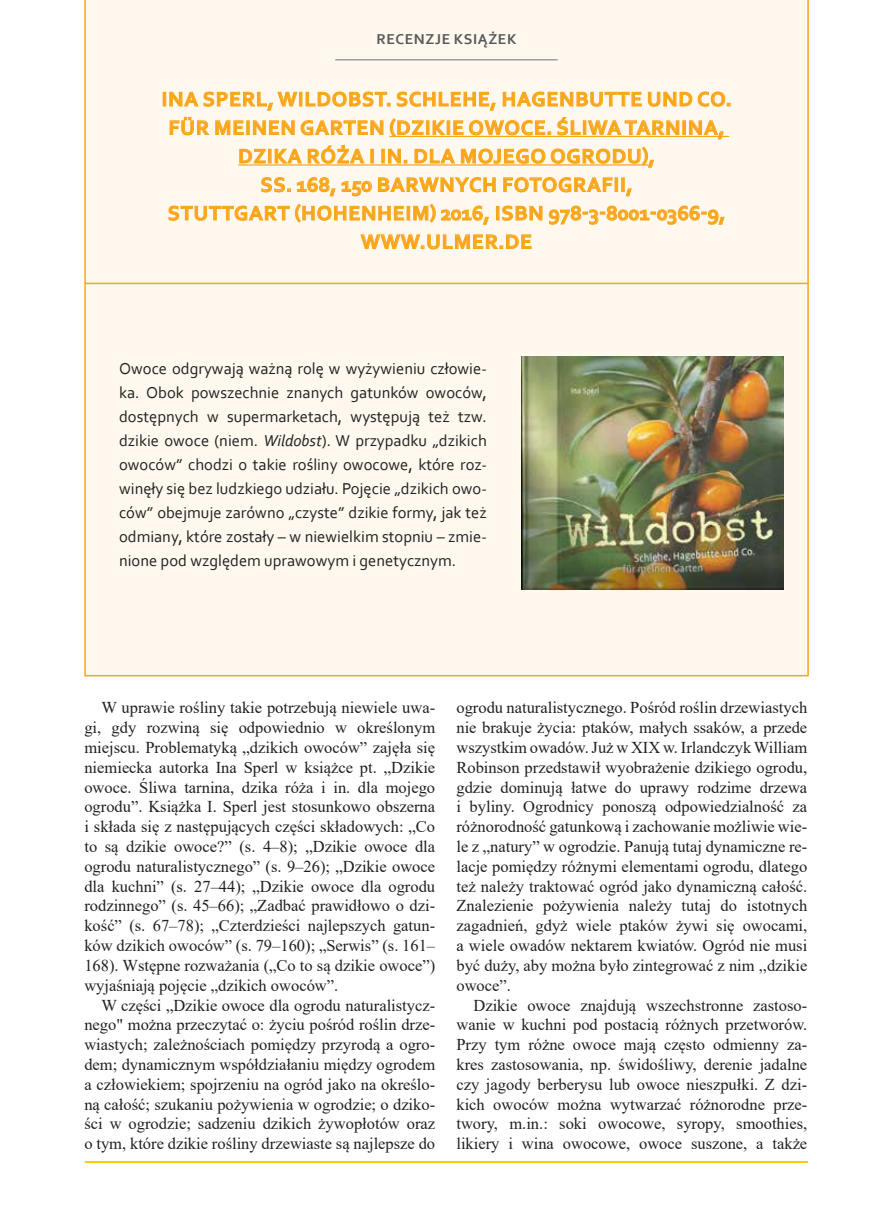
<style>
.page{position:relative;width:893px;height:1225px;background:#fff}
.page>*{position:absolute;margin:0;border:0;box-sizing:border-box;transform-origin:0 0}
.t1{font:700 21px/28.5px "Corbel";letter-spacing:.04em;color:#faa61a;text-align:center}
.t2{font:16.5px/19.8px "Times New Roman";color:#231f20;text-align:justify}
.t3{font:16.5px/24px "Corbel";color:#231f20;text-align:justify}
.t4{font:700 15px "Corbel";letter-spacing:.04em;color:#58595b}
.s1{font-style:italic}
</style>
<div class="page">
<hr style="left:85px;top:1161px;width:723px;height:1px;background:#ffcb05">
<div style="left:84px;top:0;width:725px;height:676px;background:#fff8ef"></div>
<hr style="left:389px;top:136px;width:340px;height:1px;background:#faa61a">
<hr style="left:238px;top:164px;width:411px;height:2px;background:#faa61a">
<div style="left:163px;top:92px;width:3px;height:14px;border:1px solid #faa61a"></div>
<svg style="left:169px;top:91px;width:129px;height:20px"></svg>
<div style="left:299px;top:92px;width:3px;height:14px;border:1px solid #faa61a"></div>
<svg style="left:305px;top:91px;width:85px;height:16px"></svg>
<svg style="left:396px;top:91px;width:100px;height:20px"></svg>
<svg style="left:502px;top:91px;width:140px;height:16px"></svg>
<svg style="left:648px;top:91px;width:82px;height:16px"></svg>
<svg style="left:169px;top:117px;width:40px;height:18px"></svg>
<svg style="left:215px;top:120px;width:169px;height:15px"></svg>
<svg style="left:390px;top:118px;width:161px;height:18px"></svg>
<svg style="left:557px;top:117px;width:167px;height:22px"></svg>
<svg style="left:239px;top:145px;width:126px;height:19px"></svg>
<svg style="left:371px;top:149px;width:2px;height:14px"></svg>
<svg style="left:382px;top:148px;width:25px;height:16px"></svg>
<svg style="left:414px;top:148px;width:41px;height:16px"></svg>
<svg style="left:461px;top:147px;width:193px;height:21px"></svg>
<svg style="left:261px;top:177px;width:29px;height:15px"></svg>
<svg style="left:297px;top:177px;width:75px;height:19px"></svg>
<svg style="left:378px;top:177px;width:118px;height:15px"></svg>
<svg style="left:503px;top:177px;width:129px;height:19px"></svg>
<svg style="left:168px;top:204px;width:236px;height:19px"></svg>
<div style="left:407px;top:206px;width:3px;height:14px;border:1px solid #faa61a"></div>
<svg style="left:413px;top:204px;width:76px;height:21px"></svg>
<div style="left:496px;top:206px;width:3px;height:14px;border:1px solid #faa61a"></div>
<svg style="left:502px;top:205px;width:41px;height:16px"></svg>
<svg style="left:549px;top:205px;width:176px;height:20px"></svg>
<svg style="left:360px;top:234px;width:172px;height:15px"></svg>
<hr style="left:85px;top:283px;width:724px;height:1px;background:#faa61a">
<hr style="left:335px;top:59px;width:223px;height:1px;background:#808285">
<img style="left:521px;top:356px;width:263px;height:233px">
<p class="t4" style="left:376px;top:29px;width:142px">RECENZJE KSIĄŻEK</p>
<p class="t1" style="left:162px;top:84px;width:572px">INA SPERL, WILDOBST. SCHLEHE, HAGENBUTTE UND CO.<br>FÜR MEINEN GARTEN (DZIKIE OWOCE. ŚLIWA TARNINA, DZIKA RÓŻA I IN. DLA MOJEGO OGRODU),<br>SS. 168, 150 BARWNYCH FOTOGRAFII,<br>STUTTGART (HOHENHEIM) 2016, ISBN 978-3-8001-0366-9, WWW.ULMER.DE</p>
<p class="t3" style="left:119px;top:356px;width:369px">Owoce odgrywają ważną rolę w wyżywieniu człowie&shy;ka. Obok powszechnie znanych gatunków owoców, dostępnych w supermarketach, występują też tzw. dzikie owoce (niem. <span class="s1">Wildobst</span>). W przypadku „dzikich owoców” chodzi o takie rośliny owocowe, które roz&shy;winęły się bez ludzkiego udziału. Pojęcie „dzikich owo&shy;ców” obejmuje zarówno „czyste” dzikie formy, jak też odmiany, które zostały – w niewielkim stopniu – zmie&shy;nione pod względem uprawowym i genetycznym.</p>
<p class="t2" style="left:84px;top:697px;width:352px;text-indent:17px">W uprawie rośliny takie potrzebują niewiele uwa&shy;gi, gdy rozwiną się odpowiednio w określonym miejscu. Problematyką „dzikich owoców” zajęła się niemiecka autorka Ina Sperl w książce pt. „Dzikie owoce. Śliwa tarnina, dzika róża i in. dla mojego ogrodu”. Książka I. Sperl jest stosunkowo obszerna i składa się z następujących części składowych: „Co to są dzikie owoce?” (s. 4–8); „Dzikie owoce dla ogrodu naturalistycznego” (s. 9–26); „Dzikie owoce dla kuchni” (s. 27–44); „Dzikie owoce dla ogrodu rodzinnego” (s. 45–66); „Zadbać prawidłowo o dzi&shy;kość” (s. 67–78); „Czterdzieści najlepszych gatun&shy;ków dzikich owoców” (s. 79–160); „Serwis” (s. 161– 168). Wstępne rozważania („Co to są dzikie owoce”) wyjaśniają pojęcie „dzikich owoców”.</p>
<p class="t2" style="left:84px;top:994px;width:352px;text-indent:17px">W części „Dzikie owoce dla ogrodu naturalistycz&shy;nego" można przeczytać o: życiu pośród roślin drze&shy;wiastych; zależnościach pomiędzy przyrodą a ogro&shy;dem; dynamicznym współdziałaniu między ogrodem a człowiekiem; spojrzeniu na ogród jako na określo&shy;ną całość; szukaniu pożywienia w ogrodzie; o dziko&shy;ści w ogrodzie; sadzeniu dzikich żywopłotów oraz o tym, które dzikie rośliny drzewiaste są najlepsze do</p>
<p class="t2" style="left:456px;top:697px;width:352px">ogrodu naturalistycznego. Pośród roślin drzewiastych nie brakuje życia: ptaków, małych ssaków, a przede wszystkim owadów. Już w XIX w. Irlandczyk William Robinson przedstawił wyobrażenie dzikiego ogrodu, gdzie dominują łatwe do uprawy rodzime drzewa i byliny. Ogrodnicy ponoszą odpowiedzialność za różnorodność gatunkową i zachowanie możliwie wie&shy;le z „natury” w ogrodzie. Panują tutaj dynamiczne re&shy;lacje pomiędzy różnymi elementami ogrodu, dlatego też należy traktować ogród jako dynamiczną całość.<br>Znalezienie pożywienia należy tutaj do istotnych zagadnień, gdyż wiele ptaków żywi się owocami, a wiele owadów nektarem kwiatów. Ogród nie musi być duży, aby można było zintegrować z nim ,,dzikie owoce”.</p>
<p class="t2" style="left:456px;top:994px;width:352px;text-indent:17px">Dzikie owoce znajdują wszechstronne zastoso&shy;wanie w kuchni pod postacią różnych przetworów.<br>Przy tym różne owoce mają często odmienny za&shy;kres zastosowania, np. świdośliwy, derenie jadalne czy jagody berberysu lub owoce nieszpułki. Z dzi&shy;kich owoców można wytwarzać różnorodne prze&shy;twory, m.in.: soki owocowe, syropy, smoothies, likiery i wina owocowe, owoce suszone, a także</p>
</div>
